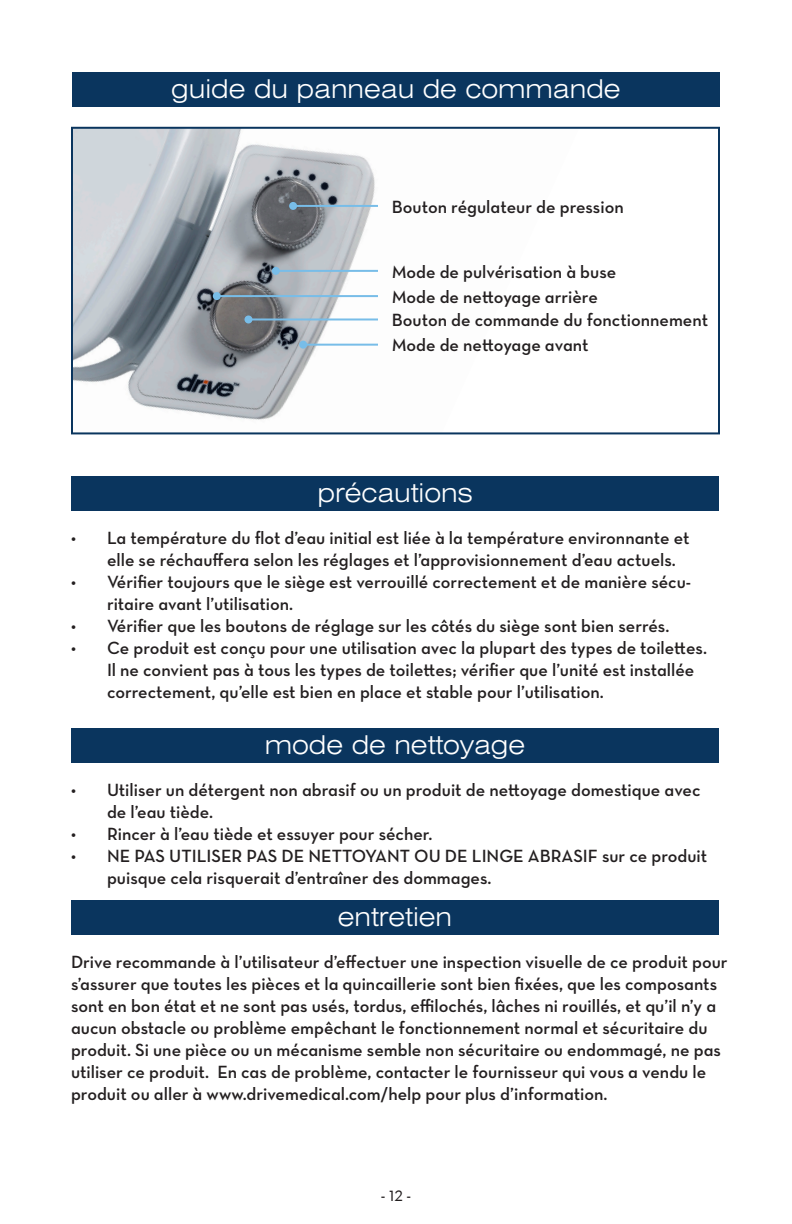
<style>
.page{position:relative;width:792px;height:1224px;background:#fff}
.page>*{position:absolute;margin:0;border:0;box-sizing:border-box;transform-origin:0 0}
.t1{font:300 expanded 26px "Swiss 721 BT";color:#fff}
.t2{font:500 20px "Neutraface Display TT";color:#231f20}
.t3{font:18px/22px "Neutraface Text Demi Alt";color:#231f20}
</style>
<div class="page">
<img style="left:74px;top:130px;width:304px;height:290px">
<div style="left:71px;top:127px;width:649px;height:307px;border:2px solid #0a355e"></div>
<div style="left:72px;top:72px;width:648px;height:35px;background:#0a355e"></div>
<div style="left:71px;top:476px;width:648px;height:35px;background:#0a355e"></div>
<div style="left:71px;top:728px;width:648px;height:35px;background:#0a355e"></div>
<div style="left:71px;top:900px;width:648px;height:35px;background:#0a355e"></div>
<hr style="left:293px;top:205px;width:85px;height:2px;background:#78bde8">
<div style="left:289px;top:202px;width:8px;height:8px;background:#78bde8;border-radius:50%"></div>
<hr style="left:303px;top:344px;width:75px;height:2px;background:#78bde8">
<div style="left:299px;top:341px;width:8px;height:8px;background:#78bde8;border-radius:50%"></div>
<hr style="left:276px;top:270px;width:102px;height:2px;background:#78bde8">
<div style="left:272px;top:267px;width:8px;height:8px;background:#78bde8;border-radius:50%"></div>
<hr style="left:217px;top:295px;width:161px;height:2px;background:#78bde8">
<div style="left:213px;top:292px;width:8px;height:8px;background:#78bde8;border-radius:50%"></div>
<hr style="left:248px;top:318px;width:130px;height:2px;background:#78bde8">
<div style="left:244px;top:315px;width:8px;height:8px;background:#78bde8;border-radius:50%"></div>
<p class="t1" style="left:171px;top:73px;width:451px">guide du panneau de commande</p>
<p class="t3" style="left:392px;top:195px;width:233px">Bouton régulateur de pression</p>
<p class="t3" style="left:392px;top:260px;width:226px">Mode de pulvérisation à buse</p>
<p class="t3" style="left:392px;top:286px;width:208px">Mode de nettoyage arrière</p>
<p class="t3" style="left:392px;top:309px;width:318px">Bouton de commande du fonctionnement</p>
<p class="t3" style="left:392px;top:334px;width:198px">Mode de nettoyage avant</p>
<p class="t1" style="left:317px;top:477px;width:157px">précautions</p>
<p class="t3" style="left:107px;top:526px;width:584px;text-indent:-36px">• La température du flot d’eau initial est liée à la température environnante et elle se réchauffera selon les réglages et l’approvisionnement d’eau actuels.</p>
<p class="t3" style="left:107px;top:570px;width:586px;text-indent:-36px">• Vérifier toujours que le siège est verrouillé correctement et de manière sécu&shy;ritaire avant l’utilisation.</p>
<p class="t3" style="left:71px;top:614px;width:600px">• Vérifier que les boutons de réglage sur les côtés du siège sont bien serrés.</p>
<p class="t3" style="left:107px;top:636px;width:602px;text-indent:-36px">• Ce produit est conçu pour une utilisation avec la plupart des types de toilettes.<br>Il ne convient pas à tous les types de toilettes; vérifier que l’unité est installée correctement, qu’elle est bien en place et stable pour l’utilisation.</p>
<p class="t1" style="left:265px;top:729px;width:262px">mode de nettoyage</p>
<p class="t3" style="left:107px;top:779px;width:595px;text-indent:-36px">• Utiliser un détergent non abrasif ou un produit de nettoyage domestique avec de l’eau tiède.</p>
<p class="t3" style="left:71px;top:823px;width:363px">• Rincer à l’eau tiède et essuyer pour sécher.</p>
<p class="t3" style="left:107px;top:845px;width:602px;text-indent:-36px">• NE PAS UTILISER PAS DE NETTOYANT OU DE LINGE ABRASIF sur ce produit puisque cela risquerait d’entraîner des dommages.</p>
<p class="t1" style="left:338px;top:901px;width:116px">entretien</p>
<p class="t3" style="left:71px;top:951px;width:658px">Drive recommande à l’utilisateur d’effectuer une inspection visuelle de ce produit pour s’assurer que toutes les pièces et la quincaillerie sont bien fixées, que les composants sont en bon état et ne sont pas usés, tordus, effilochés, lâches ni rouillés, et qu’il n’y a aucun obstacle ou problème empêchant le fonctionnement normal et sécuritaire du produit. Si une pièce ou un mécanisme semble non sécuritaire ou endommagé, ne pas utiliser ce produit. En cas de problème, contacter le fournisseur qui vous a vendu le produit ou aller à www.drivemedical.com/help pour plus d’information.</p>
<p class="t2" style="left:381px;top:1183px;width:32px">- 12 -</p>
</div>
